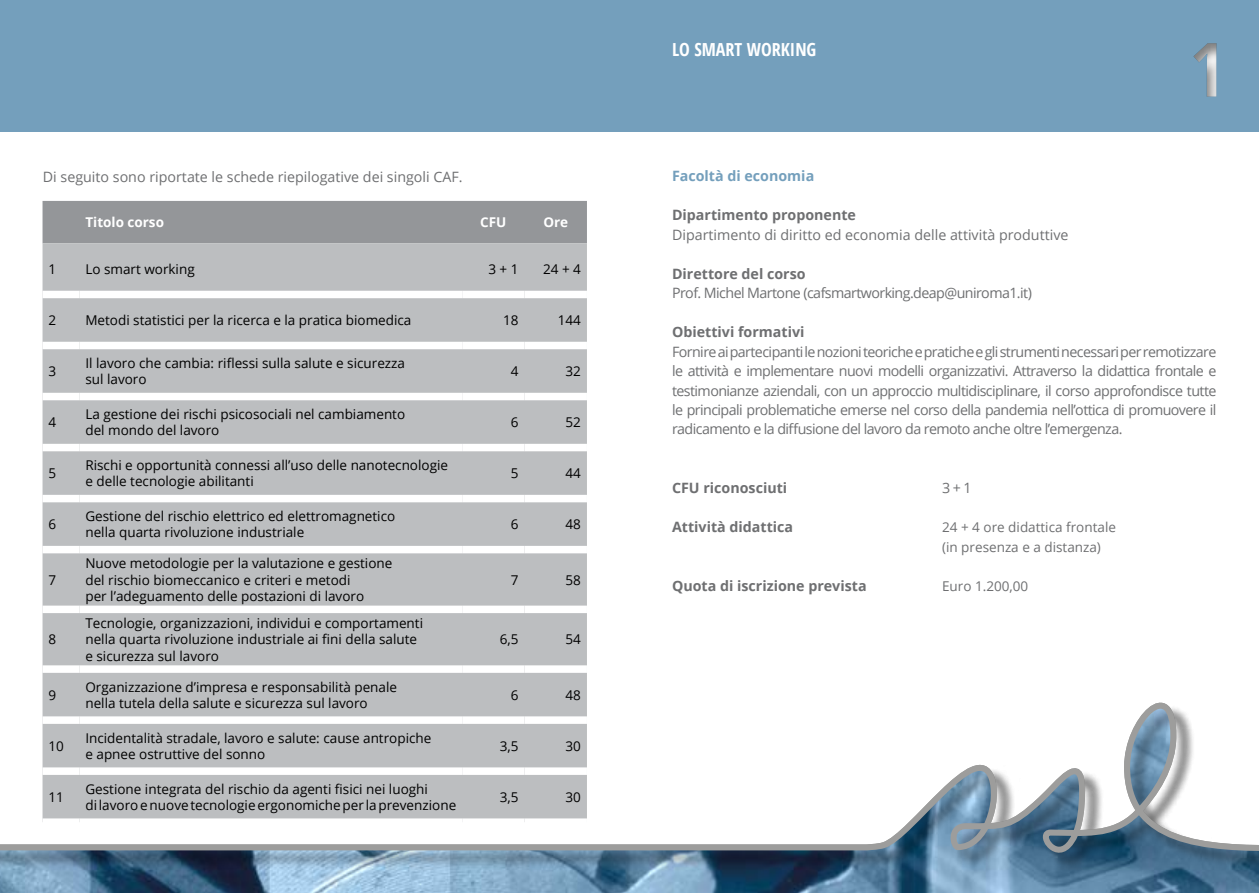
<style>
.page{position:relative;width:1259px;height:893px;background:#fff}
.page>*{position:absolute;margin:0;border:0;box-sizing:border-box;transform-origin:0 0}
.t1{font:700 condensed 75px "Open Sans";color:#fff}
.t2{font:700 condensed 18px "Open Sans";color:#fff}
.t3{font:14.25px/19.5px "Open Sans";color:#6e6f71;text-align:justify}
.t4{font:700 14.25px "Open Sans";color:#6e6f71}
.t5{font:14.25px "Open Sans";letter-spacing:-.04em;color:#6e6f71}
.t6{font:700 14.25px "Open Sans";color:#749fbc}
.t7{font:13.5px/16.2px "Open Sans";color:#000}
.t8{font:13.5px/19.5px "Open Sans";color:#6e6f71}
.t9{font:700 13.5px "Open Sans";color:#fff}
</style>
<div class="page">
<div style="left:0;top:0;width:636px;height:132px;background:#749fbc"></div>
<div style="left:629px;top:0;width:630px;height:132px;background:#749fbc"></div>
<svg style="left:0;top:673px;width:1259px;height:220px"></svg>
<div style="left:43px;top:201px;width:544px;height:42px;background:#949699"></div>
<div style="left:43px;top:243px;width:544px;height:575px;background:#bcbec0"></div>
<div style="left:43px;top:393px;width:36px;height:7px;background:#fff"></div>
<div style="left:79px;top:393px;width:383px;height:7px;background:#fff"></div>
<div style="left:43px;top:444px;width:36px;height:7px;background:#fff"></div>
<div style="left:79px;top:444px;width:383px;height:7px;background:#fff"></div>
<div style="left:43px;top:495px;width:36px;height:7px;background:#fff"></div>
<div style="left:79px;top:495px;width:383px;height:7px;background:#fff"></div>
<div style="left:43px;top:546px;width:36px;height:7px;background:#fff"></div>
<div style="left:79px;top:546px;width:383px;height:7px;background:#fff"></div>
<div style="left:43px;top:606px;width:36px;height:7px;background:#fff"></div>
<div style="left:79px;top:606px;width:383px;height:7px;background:#fff"></div>
<div style="left:43px;top:665px;width:36px;height:8px;background:#fff"></div>
<div style="left:79px;top:665px;width:383px;height:8px;background:#fff"></div>
<div style="left:462px;top:393px;width:62px;height:7px;background:#fff"></div>
<div style="left:524px;top:393px;width:63px;height:7px;background:#fff"></div>
<div style="left:462px;top:444px;width:62px;height:7px;background:#fff"></div>
<div style="left:524px;top:444px;width:63px;height:7px;background:#fff"></div>
<div style="left:462px;top:495px;width:62px;height:7px;background:#fff"></div>
<div style="left:524px;top:495px;width:63px;height:7px;background:#fff"></div>
<div style="left:462px;top:546px;width:62px;height:7px;background:#fff"></div>
<div style="left:524px;top:546px;width:63px;height:7px;background:#fff"></div>
<div style="left:462px;top:606px;width:62px;height:7px;background:#fff"></div>
<div style="left:524px;top:606px;width:63px;height:7px;background:#fff"></div>
<div style="left:462px;top:665px;width:62px;height:8px;background:#fff"></div>
<div style="left:524px;top:665px;width:63px;height:8px;background:#fff"></div>
<div style="left:43px;top:291px;width:36px;height:7px;background:#fff"></div>
<div style="left:79px;top:291px;width:383px;height:7px;background:#fff"></div>
<div style="left:462px;top:291px;width:62px;height:7px;background:#fff"></div>
<div style="left:524px;top:291px;width:63px;height:7px;background:#fff"></div>
<div style="left:43px;top:342px;width:36px;height:7px;background:#fff"></div>
<div style="left:79px;top:342px;width:383px;height:7px;background:#fff"></div>
<div style="left:462px;top:342px;width:62px;height:7px;background:#fff"></div>
<div style="left:524px;top:342px;width:63px;height:7px;background:#fff"></div>
<div style="left:43px;top:716px;width:36px;height:8px;background:#fff"></div>
<div style="left:79px;top:716px;width:383px;height:8px;background:#fff"></div>
<div style="left:462px;top:716px;width:62px;height:8px;background:#fff"></div>
<div style="left:524px;top:716px;width:63px;height:8px;background:#fff"></div>
<div style="left:43px;top:767px;width:36px;height:8px;background:#fff"></div>
<div style="left:79px;top:767px;width:383px;height:8px;background:#fff"></div>
<div style="left:462px;top:767px;width:62px;height:8px;background:#fff"></div>
<div style="left:524px;top:767px;width:63px;height:8px;background:#fff"></div>
<div style="left:43px;top:818px;width:36px;height:8px;background:#fff"></div>
<div style="left:79px;top:818px;width:383px;height:8px;background:#fff"></div>
<div style="left:462px;top:818px;width:62px;height:8px;background:#fff"></div>
<div style="left:524px;top:818px;width:63px;height:8px;background:#fff"></div>
<p class="t3" style="left:43px;top:166px;width:421px">Di seguito sono riportate le schede riepilogative dei singoli CAF.</p>
<p class="t9" style="left:85px;top:213px;width:80px">Titolo corso</p>
<p class="t9" style="left:480px;top:213px;width:28px">CFU</p>
<p class="t9" style="left:543px;top:213px;width:26px">Ore</p>
<p class="t7" style="left:49px;top:261px;width:9px">1</p>
<p class="t7" style="left:85px;top:261px;width:111px">Lo smart working</p>
<p class="t7" style="left:488px;top:261px;width:32px">3 + 1</p>
<p class="t7" style="left:543px;top:261px;width:39px">24 + 4</p>
<p class="t7" style="left:49px;top:312px;width:9px">2</p>
<p class="t7" style="left:85px;top:312px;width:327px">Metodi statistici per la ricerca e la pratica biomedica</p>
<p class="t7" style="left:503px;top:312px;width:17px">18</p>
<p class="t7" style="left:558px;top:312px;width:25px">144</p>
<p class="t7" style="left:49px;top:363px;width:9px">3</p>
<p class="t7" style="left:85px;top:355px;width:321px">Il lavoro che cambia: riflessi sulla salute e sicurezza sul lavoro</p>
<p class="t7" style="left:511px;top:363px;width:9px">4</p>
<p class="t7" style="left:565px;top:363px;width:17px">32</p>
<p class="t7" style="left:49px;top:414px;width:9px">4</p>
<p class="t7" style="left:85px;top:406px;width:321px">La gestione dei rischi psicosociali nel cambiamento del mondo del lavoro</p>
<p class="t7" style="left:511px;top:414px;width:9px">6</p>
<p class="t7" style="left:565px;top:414px;width:17px">52</p>
<p class="t7" style="left:49px;top:465px;width:9px">5</p>
<p class="t7" style="left:85px;top:457px;width:364px">Rischi e opportunità connessi all’uso delle nanotecnologie e delle tecnologie abilitanti</p>
<p class="t7" style="left:511px;top:465px;width:9px">5</p>
<p class="t7" style="left:565px;top:465px;width:17px">44</p>
<p class="t7" style="left:49px;top:516px;width:9px">6</p>
<p class="t7" style="left:85px;top:508px;width:311px">Gestione del rischio elettrico ed elettromagnetico nella quarta rivoluzione industriale</p>
<p class="t7" style="left:511px;top:516px;width:9px">6</p>
<p class="t7" style="left:565px;top:516px;width:17px">48</p>
<p class="t7" style="left:49px;top:571px;width:9px">7</p>
<p class="t7" style="left:85px;top:555px;width:308px">Nuove metodologie per la valutazione e gestione del rischio biomeccanico e criteri e metodi<br>per l’adeguamento delle postazioni di lavoro</p>
<p class="t7" style="left:511px;top:571px;width:9px">7</p>
<p class="t7" style="left:565px;top:571px;width:17px">58</p>
<p class="t7" style="left:49px;top:631px;width:9px">8</p>
<p class="t7" style="left:85px;top:615px;width:339px">Tecnologie, organizzazioni, individui e comportamenti nella quarta rivoluzione industriale ai fini della salute e sicurezza sul lavoro</p>
<p class="t7" style="left:500px;top:631px;width:20px">6,5</p>
<p class="t7" style="left:565px;top:631px;width:17px">54</p>
<p class="t7" style="left:49px;top:686px;width:9px">9</p>
<p class="t7" style="left:85px;top:678px;width:313px">Organizzazione d’impresa e responsabilità penale nella tutela della salute e sicurezza sul lavoro</p>
<p class="t7" style="left:511px;top:686px;width:9px">6</p>
<p class="t7" style="left:565px;top:686px;width:17px">48</p>
<p class="t7" style="left:49px;top:737px;width:17px">10</p>
<p class="t7" style="left:85px;top:729px;width:347px">Incidentalità stradale, lavoro e salute: cause antropiche e apnee ostruttive del sonno</p>
<p class="t7" style="left:500px;top:737px;width:20px">3,5</p>
<p class="t7" style="left:565px;top:737px;width:17px">30</p>
<p class="t7" style="left:49px;top:788px;width:17px">11</p>
<p class="t7" style="left:85px;top:780px;width:372px">Gestione integrata del rischio da agenti fisici nei luoghi<br>di lavoro e nuove tecnologie ergonomiche per la prevenzione</p>
<p class="t7" style="left:500px;top:788px;width:20px">3,5</p>
<p class="t7" style="left:565px;top:788px;width:17px">30</p>
<h2 class="t2" style="left:672px;top:37px;width:146px">LO SMART WORKING</h2>
<h1 class="t1" style="left:1189px;top:17px;width:36px">1</h1>
<p class="t6" style="left:672px;top:166px;width:144px">Facoltà di economia</p>
<p class="t4" style="left:672px;top:205px;width:185px">Dipartimento proponente</p>
<p class="t3" style="left:672px;top:224px;width:398px">Dipartimento di diritto ed economia delle attività produttive</p>
<p class="t4" style="left:672px;top:263px;width:135px">Direttore del corso</p>
<p class="t5" style="left:672px;top:283px;width:361px">Prof. Michel Martone (cafsmartworking.deap@uniroma1.it)</p>
<p class="t4" style="left:672px;top:322px;width:134px">Obiettivi formativi</p>
<p class="t3" style="left:672px;top:341px;width:546px">Fornire ai partecipanti le nozioni teoriche e pratiche e gli strumenti necessari per remotizzare le attività e implementare nuovi modelli organizzativi. Attraverso la didattica frontale e testimonianze aziendali, con un approccio multidisciplinare, il corso approfondisce tutte le principali problematiche emerse nel corso della pandemia nell’ottica di promuovere il radicamento e la diffusione del lavoro da remoto anche oltre l’emergenza.</p>
<p class="t4" style="left:672px;top:478px;width:117px">CFU riconosciuti</p>
<p class="t3" style="left:942px;top:478px;width:31px">3 + 1</p>
<p class="t4" style="left:672px;top:517px;width:123px">Attività didattica</p>
<p class="t8" style="left:942px;top:517px;width:175px">24 + 4 ore didattica frontale (in presenza e a distanza)</p>
<p class="t4" style="left:672px;top:575px;width:196px">Quota di iscrizione prevista</p>
<p class="t8" style="left:942px;top:575px;width:88px">Euro 1.200,00</p>
</div>
